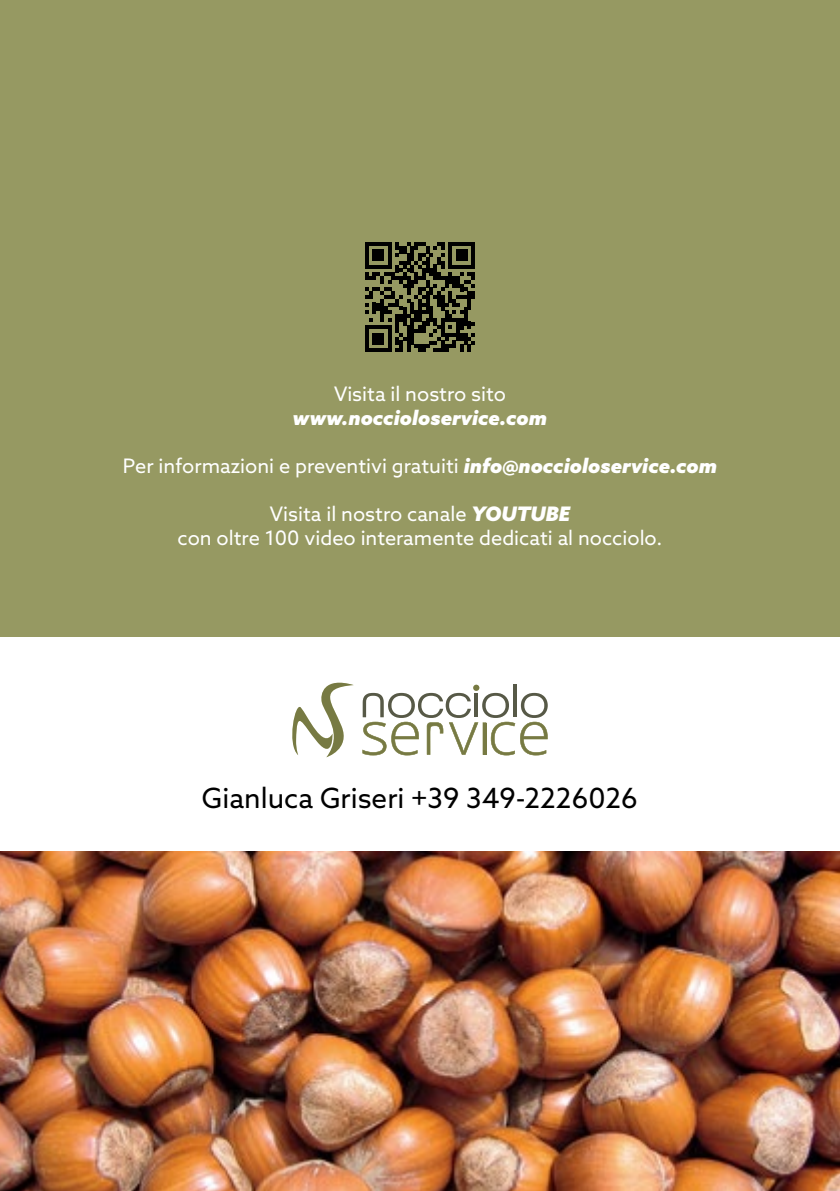
<style>
.page{position:relative;width:840px;height:1191px;background:#fff}
.page>*{position:absolute;margin:0;border:0;box-sizing:border-box;transform-origin:0 0}
.t1{font:27.8px "Azo Sans";color:#000}
.t2{font:20px/24px "Azo Sans";color:#fff;text-align:center}
.t3{font:italic 900 20px "Azo Sans";color:#fff}
.s1{font-weight:900;font-style:italic}
</style>
<div class="page">
<div style="left:0;top:0;width:839px;height:637px;background:#969962"></div>
<img style="left:0;top:852px;width:839px;height:339px">
<svg style="left:292px;top:682px;width:61px;height:76px"></svg>
<div style="left:473px;top:684px;width:6px;height:7px;background:#777a43;border-radius:50%"></div>
<hr style="left:513px;top:684px;width:3px;height:33px;background:#777966">
<svg style="left:362px;top:693px;width:185px;height:62px"></svg>
<svg style="left:365px;top:242px;width:110px;height:110px"></svg>
<p class="t2" style="left:334px;top:382px;width:173px">Visita il nostro sito</p>
<p class="t3" style="left:293px;top:405px;width:255px">www.noccioloservice.com</p>
<p class="t2" style="left:123px;top:454px;width:595px">Per informazioni e preventivi gratuiti <span class="s1">info@noccioloservice.com</span></p>
<p class="t2" style="left:177px;top:502px;width:486px">Visita il nostro canale <span class="s1">YOUTUBE<br></span>con oltre 100 video interamente dedicati al nocciolo.</p>
<h1 class="t1" style="left:202px;top:780px;width:437px">Gianluca Griseri +39 349-2226026</h1>
</div>
